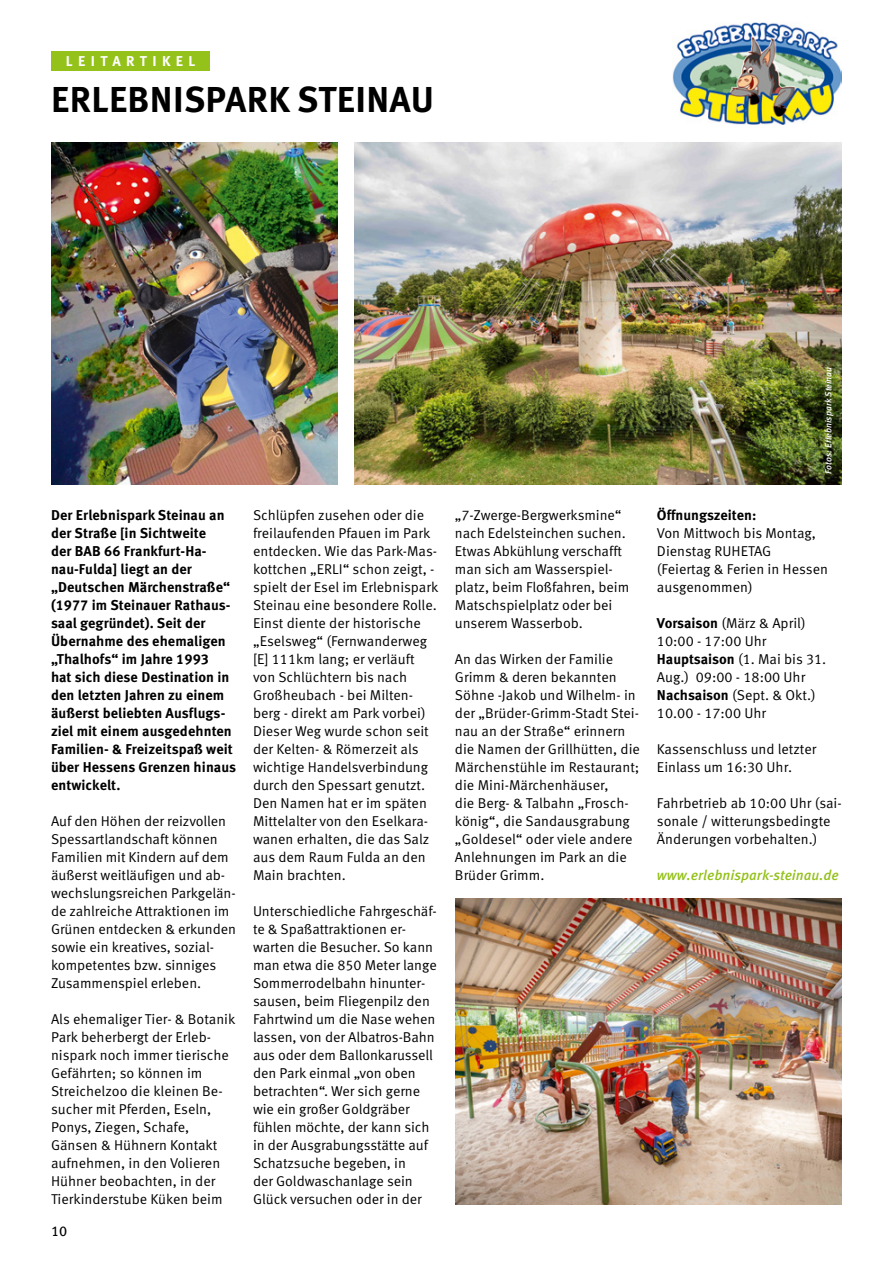
<style>
.page{position:relative;width:893px;height:1263px;background:#fff}
.page>*{position:absolute;margin:0;border:0;box-sizing:border-box;transform-origin:0 0}
.t1{font:700 36px "Meta Pro";letter-spacing:.01em;color:#000}
.t2{font:14.25px/18px "Meta Pro Norm";letter-spacing:-.005em;color:#000}
.t3{font:700 14.25px/18px "Meta Pro";letter-spacing:.005em;color:#000}
.t4{font:italic 500 14.25px "Meta Pro";color:#94c11a}
.t5{font:700 14.25px "Meta Pro";letter-spacing:.38em;color:#fff}
.t6{font:14.25px "Meta Pro";color:#000}
.t7{font:italic 500 9px "Meta Pro";letter-spacing:-.005em;color:#fff}
.s1{font-family:"Meta Pro";font-weight:700}
</style>
<div class="page">
<div style="left:51px;top:51px;width:159px;height:19px;background:#94c11a"></div>
<img style="left:354px;top:142px;width:488px;height:342px">
<img style="left:51px;top:142px;width:286px;height:342px">
<img style="left:455px;top:898px;width:387px;height:306px">
<img style="left:672px;top:22px;width:170px;height:102px">
<p class="t5" style="left:66px;top:50px;width:131px">LEITARTIKEL</p>
<h1 class="t1" style="left:51px;top:72px;width:384px">ERLEBNISPARK STEINAU</h1>
<p class="t3" style="left:51px;top:505px;width:187px">Der Erlebnispark Steinau an der Straße [in Sichtweite<br>der BAB 66 Frankfurt-Ha&shy;nau-Fulda] liegt an der „Deutschen Märchenstraße“ (1977 im Steinauer Rathaus&shy;saal gegründet). Seit der<br>Übernahme des ehemaligen „Thalhofs“ im Jahre 1993<br>hat sich diese Destination in den letzten Jahren zu einem äußerst beliebten Ausflugs&shy;ziel mit einem ausgedehnten<br>Familien- &amp; Freizeitspaß weit über Hessens Grenzen hinaus entwickelt.</p>
<p class="t2" style="left:51px;top:811px;width:186px">Auf den Höhen der reizvollen<br>Spessartlandschaft können<br>Familien mit Kindern auf dem äußerst weitläufigen und ab&shy;wechslungsreichen Parkgelän&shy;de zahlreiche Attraktionen im<br>Grünen entdecken &amp; erkunden sowie ein kreatives, sozial&shy;kompetentes bzw. sinniges<br>Zusammenspiel erleben.</p>
<p class="t2" style="left:51px;top:1009px;width:186px">Als ehemaliger Tier- &amp; Botanik<br>Park beherbergt der Erleb&shy;nispark noch immer tierische<br>Gefährten; so können im<br>Streichelzoo die kleinen Be&shy;sucher mit Pferden, Eseln,<br>Ponys, Ziegen, Schafe,<br>Gänsen &amp; Hühnern Kontakt aufnehmen, in den Volieren<br>Hühner beobachten, in der<br>Tierkinderstube Küken beim</p>
<p class="t6" style="left:51px;top:1220px;width:18px">10</p>
<p class="t2" style="left:253px;top:505px;width:187px">Schlüpfen zusehen oder die freilaufenden Pfauen im Park entdecken. Wie das Park-Mas&shy;kottchen „ERLI“ schon zeigt, - spielt der Esel im Erlebnispark<br>Steinau eine besondere Rolle.<br>Einst diente der historische „Eselsweg“ (Fernwanderweg [E] 111km lang; er verläuft von Schlüchtern bis nach<br>Großheubach - bei Milten&shy;berg - direkt am Park vorbei)<br>Dieser Weg wurde schon seit der Kelten- &amp; Römerzeit als wichtige Handelsverbindung durch den Spessart genutzt.<br>Den Namen hat er im späten<br>Mittelalter von den Eselkara&shy;wanen erhalten, die das Salz aus dem Raum Fulda an den<br>Main brachten.</p>
<p class="t2" style="left:253px;top:901px;width:185px">Unterschiedliche Fahrgeschäf&shy;te &amp; Spaßattraktionen er&shy;warten die Besucher. So kann man etwa die 850 Meter lange<br>Sommerrodelbahn hinunter&shy;sausen, beim Fliegenpilz den<br>Fahrtwind um die Nase wehen lassen, von der Albatros-Bahn aus oder dem Ballonkarussell den Park einmal „von oben betrachten“. Wer sich gerne wie ein großer Goldgräber fühlen möchte, der kann sich in der Ausgrabungsstätte auf<br>Schatzsuche begeben, in<br>der Goldwaschanlage sein<br>Glück versuchen oder in der</p>
<p class="t2" style="left:455px;top:505px;width:176px">„7-Zwerge-Bergwerksmine“ nach Edelsteinchen suchen.<br>Etwas Abkühlung verschafft man sich am Wasserspiel&shy;platz, beim Floßfahren, beim<br>Matschspielplatz oder bei unserem Wasserbob.</p>
<p class="t2" style="left:455px;top:649px;width:186px">An das Wirken der Familie<br>Grimm &amp; deren bekannten<br>Söhne -Jakob und Wilhelm- in der „Brüder-Grimm-Stadt Stei&shy;nau an der Straße“ erinnern die Namen der Grillhütten, die<br>Märchenstühle im Restaurant; die Mini-Märchenhäuser,<br>die Berg- &amp; Talbahn „Frosch&shy;könig“, die Sandausgrabung „Goldesel“ oder viele andere<br>Anlehnungen im Park an die<br>Brüder Grimm.</p>
<p class="t7" style="left:821px;top:474px;width:108px;rotate:-90deg">Fotos: Erlebnispark Steinau</p>
<p class="t3" style="left:657px;top:505px;width:101px">Öffnungszeiten:</p>
<p class="t2" style="left:657px;top:523px;width:173px">Von Mittwoch bis Montag,<br>Dienstag RUHETAG (Feiertag &amp; Ferien in Hessen ausgenommen)</p>
<p class="t2" style="left:657px;top:613px;width:171px"><span class="s1">Vorsaison</span> (März &amp; April)<br>10:00 - 17:00 Uhr<br><span class="s1">Hauptsaison</span> (1. Mai bis 31.<br>Aug.) 09:00 - 18:00 Uhr<br><span class="s1">Nachsaison</span> (Sept. &amp; Okt.)<br>10.00 - 17:00 Uhr</p>
<p class="t2" style="left:657px;top:739px;width:161px">Kassenschluss und letzter<br>Einlass um 16:30 Uhr.</p>
<p class="t2" style="left:657px;top:793px;width:186px">Fahrbetrieb ab 10:00 Uhr (sai&shy;sonale / witterungsbedingte<br>Änderungen vorbehalten.)</p>
<p class="t4" style="left:657px;top:864px;width:183px">www.erlebnispark-steinau.de</p>
</div>
